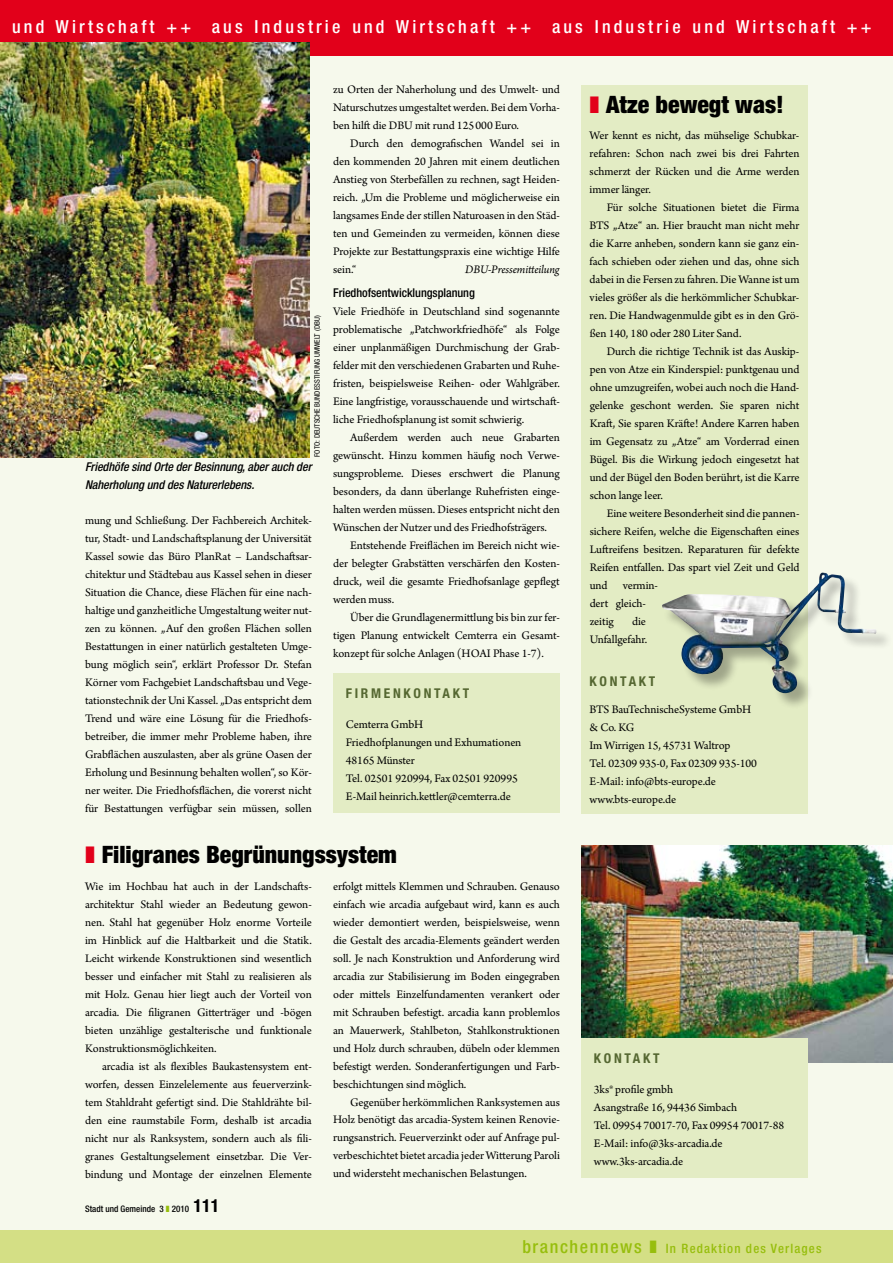
<style>
.page{position:relative;width:893px;height:1263px;background:#fff}
.page>*{position:absolute;margin:0;border:0;box-sizing:border-box;transform-origin:0 0}
.t1{font:900 condensed 24px "Helvetica Neue LT";color:#000}
.t2{font:500 condensed 18px "Helvetica Neue LT";letter-spacing:.175em;color:#fff}
.t3{font:700 condensed 13.5px "Helvetica Neue LT";letter-spacing:.2em;color:#556731}
.t4{font:500 condensed 12.9px "Helvetica Neue LT";letter-spacing:.09em;color:#97be0d}
.t5{font:12.15px/18px "Arno Pro";letter-spacing:-.005em;color:#000;text-align:justify}
.t6{font:italic 500 condensed 12.15px/18px "Helvetica Neue LT";letter-spacing:-.005em;color:#000}
.t7{font:500 condensed 12.15px "Helvetica Neue LT";letter-spacing:-.005em;color:#000}
.t8{font:italic 12.15px "Arno Pro";letter-spacing:-.01em;color:#000}
.t9{font:500 condensed 9px "Helvetica Neue LT";color:#000}
.t10{font:condensed 7.5px "Helvetica Neue LT";color:#000}
.s1{color:#e2001a}
.s2{color:#97be0d}
.s3{font-weight:700;font-size:18px}
.s4{font-size:18px}
</style>
<div class="page">
<div style="left:0;top:55px;width:893px;height:1208px;background:#f6f9ec"></div>
<div style="left:0;top:0;width:893px;height:55px;background:#e2001a"></div>
<div style="left:0;top:1230px;width:893px;height:33px;background:#d4df85"></div>
<div style="left:333px;top:673px;width:227px;height:140px;background:#e3ecc4"></div>
<img style="left:0;top:43px;width:310px;height:414px">
<div style="left:581px;top:85px;width:227px;height:728px;background:#e3ecc4"></div>
<div style="left:662px;top:573px;width:230px;height:136px;background:#000;opacity:.3"></div>
<img style="left:662px;top:572px;width:214px;height:121px">
<img style="left:581px;top:845px;width:312px;height:217px">
<div style="left:581px;top:1038px;width:227px;height:140px;background:#e3ecc4"></div>
<h2 class="t2" style="left:12px;top:16px;width:861px">und Wirtschaft ++ aus Industrie und Wirtschaft ++ aus Industrie und Wirtschaft ++</h2>
<p class="t10" style="left:313px;top:457px;width:143px;rotate:-90deg">Foto: Deutsche Bundesstifung Umwelt (DBU)</p>
<p class="t6" style="left:85px;top:458px;width:228px">Friedhöfe sind Orte der Besinnung, aber auch der<br>Naherholung und des Naturerlebens.</p>
<p class="t5" style="left:85px;top:512px;width:228px">mung und Schließung. Der Fachbereich Architek&shy;tur, Stadt- und Landschaftsplanung der Universität Kassel sowie das Büro PlanRat – Landschaftsar&shy;chitektur und Städtebau aus Kassel sehen in dieser Situation die Chance, diese Flächen für eine nach&shy;haltige und ganzheitliche Umgestaltung weiter nut&shy;zen zu können. „Auf den großen Flächen sollen Bestattungen in einer natürlich gestalteten Umge&shy;bung möglich sein“, erklärt Professor Dr. Stefan Körner vom Fachgebiet Landschaftsbau und Vege&shy;tationstechnik der Uni Kassel. „Das entspricht dem Trend und wäre eine Lösung für die Friedhofs&shy;betreiber, die immer mehr Probleme haben, ihre Grabflächen auszulasten, aber als grüne Oasen der Erholung und Besinnung behalten wollen“, so Kör&shy;ner weiter. Die Friedhofsflächen, die vorerst nicht für Bestattungen verfügbar sein müssen, sollen</p>
<p class="t5" style="left:333px;top:81px;width:228px">zu Orten der Naherholung und des Umwelt- und Naturschutzes umgestaltet werden. Bei dem Vorha&shy;ben hilft die DBU mit rund 125000 Euro.</p>
<p class="t5" style="left:333px;top:135px;width:228px;text-indent:17px">Durch den demografischen Wandel sei in den kommenden 20 Jahren mit einem deutlichen Anstieg von Sterbefällen zu rechnen, sagt Heiden&shy;reich. „Um die Probleme und möglicherweise ein langsames Ende der stillen Naturoasen in den Städ&shy;ten und Gemeinden zu vermeiden, können diese Projekte zur Bestattungspraxis eine wichtige Hilfe sein.“</p>
<p class="t8" style="left:465px;top:262px;width:96px">DBU-Pressemitteilung</p>
<p class="t7" style="left:333px;top:286px;width:143px">Friedhofsentwicklungsplanung</p>
<p class="t5" style="left:333px;top:303px;width:228px">Viele Friedhöfe in Deutschland sind sogenannte problematische „Patchworkfriedhöfe“ als Folge einer unplanmäßigen Durchmischung der Grab&shy;felder mit den verschiedenen Grabarten und Ruhe&shy;fristen, beispielsweise Reihen- oder Wahlgräber.<br>Eine langfristige, vorausschauende und wirtschaft&shy;liche Friedhofsplanung ist somit schwierig.</p>
<p class="t5" style="left:333px;top:429px;width:228px;text-indent:17px">Außerdem werden auch neue Grabarten gewünscht. Hinzu kommen häufig noch Verwe&shy;sungsprobleme. Dieses erschwert die Planung besonders, da dann überlange Ruhefristen einge&shy;halten werden müssen. Dieses entspricht nicht den Wünschen der Nutzer und des Friedhofsträgers.</p>
<p class="t5" style="left:333px;top:537px;width:228px;text-indent:17px">Entstehende Freiflächen im Bereich nicht wie&shy;der belegter Grabstätten verschärfen den Kosten&shy;druck, weil die gesamte Friedhofsanlage gepflegt werden muss.</p>
<p class="t5" style="left:333px;top:609px;width:228px;text-indent:17px">Über die Grundlagenermittlung bis bin zur fer&shy;tigen Planung entwickelt Cemterra ein Gesamt&shy;konzept für solche Anlagen (HOAI Phase 1-7).</p>
<p class="t3" style="left:346px;top:685px;width:125px">FIRMENKONTAKT</p>
<p class="t5" style="left:346px;top:716px;width:177px;text-align:left">Cemterra GmbH<br>Friedhofplanungen und Exhumationen<br>48165 Münster<br>Tel. 02501 920994, Fax 02501 920995<br>E-Mail heinrich.kettler@cemterra.de</p>
<h1 class="t1" style="left:85px;top:840px;width:313px"><span class="s1">❚</span> Filigranes Begrünungssystem</h1>
<p class="t5" style="left:85px;top:878px;width:228px">Wie im Hochbau hat auch in der Landschafts&shy;architektur Stahl wieder an Bedeutung gewon&shy;nen. Stahl hat gegenüber Holz enorme Vorteile im Hinblick auf die Haltbarkeit und die Statik.<br>Leicht wirkende Konstruktionen sind wesentlich besser und einfacher mit Stahl zu realisieren als mit Holz. Genau hier liegt auch der Vorteil von arcadia. Die filigranen Gitterträger und -bögen bieten unzählige gestalterische und funktionale Konstruktionsmöglichkeiten.</p>
<p class="t5" style="left:85px;top:1057px;width:228px;text-indent:17px">arcadia ist als flexibles Baukastensystem ent&shy;worfen, dessen Einzelelemente aus feuerverzink&shy;tem Stahldraht gefertigt sind. Die Stahldrähte bil&shy;den eine raumstabile Form, deshalb ist arcadia nicht nur als Ranksystem, sondern auch als fili&shy;granes Gestaltungselement einsetzbar. Die Ver&shy;bindung und Montage der einzelnen Elemente</p>
<p class="t5" style="left:333px;top:877px;width:228px">erfolgt mittels Klemmen und Schrauben. Genauso einfach wie arcadia aufgebaut wird, kann es auch wieder demontiert werden, beispielsweise, wenn die Gestalt des arcadia-Elements geändert werden soll. Je nach Konstruktion und Anforderung wird arcadia zur Stabilisierung im Boden eingegraben oder mittels Einzelfundamenten verankert oder mit Schrauben befestigt. arcadia kann problemlos an Mauerwerk, Stahlbeton, Stahlkonstruktionen und Holz durch schrauben, dübeln oder klemmen befestigt werden. Sonderanfertigungen und Farb&shy;beschichtungen sind möglich.</p>
<p class="t5" style="left:333px;top:1093px;width:228px;text-indent:17px">Gegenüber herkömmlichen Ranksystemen aus Holz benötigt das arcadia-System keinen Renovie&shy;rungsanstrich. Feuerverzinkt oder auf Anfrage pul&shy;verbeschichtet bietet arcadia jeder Witterung Paroli und widersteht mechanischen Belastungen.</p>
<p class="t9" style="left:85px;top:1203px;width:136px">Stadt und Gemeinde 3 <span class="s2">❚</span> 2010 <span class="s3">111</span></p>
<h1 class="t1" style="left:590px;top:90px;width:195px"><span class="s1">❚</span> Atze bewegt was!</h1>
<p class="t5" style="left:590px;top:127px;width:211px">Wer kennt es nicht, das mühselige Schubkar&shy;refahren: Schon nach zwei bis drei Fahrten schmerzt der Rücken und die Arme werden immer länger.</p>
<p class="t5" style="left:590px;top:199px;width:211px;text-indent:17px">Für solche Situationen bietet die Firma BTS „Atze“ an. Hier braucht man nicht mehr die Karre anheben, sondern kann sie ganz ein&shy;fach schieben oder ziehen und das, ohne sich dabei in die Fersen zu fahren. Die Wanne ist um vieles größer als die herkömmlicher Schubkar&shy;ren. Die Handwagenmulde gibt es in den Grö&shy;ßen 140, 180 oder 280 Liter Sand.</p>
<p class="t5" style="left:590px;top:343px;width:211px;text-indent:17px">Durch die richtige Technik ist das Auskip&shy;pen von Atze ein Kinderspiel: punktgenau und ohne umzugreifen, wobei auch noch die Hand&shy;gelenke geschont werden. Sie sparen nicht Kraft, Sie sparen Kräfte! Andere Karren haben im Gegensatz zu „Atze“ am Vorderrad einen Bügel. Bis die Wirkung jedoch eingesetzt hat und der Bügel den Boden berührt, ist die Karre schon lange leer.</p>
<p class="t5" style="left:590px;top:505px;width:211px;text-align:left;text-indent:17px">Eine weitere Besonderheit sind die pannen&shy;sichere Reifen, welche die Eigenschaften eines<br>Luftreifens besitzen. Reparaturen für defekte<br>Reifen entfallen. Das spart viel Zeit und Geld und vermin-<br>dert gleich-<br>zeitig</p>
<p class="t5" style="left:590px;top:613px;width:59px;text-align:right">die<br>Unfallgefahr.</p>
<p class="t3" style="left:590px;top:673px;width:67px">KONTAKT</p>
<p class="t5" style="left:590px;top:701px;width:169px;text-align:left">BTS BauTechnischeSysteme GmbH &amp; Co. KG<br>Im Wirrigen 15, 45731 Waltrop<br>Tel. 02309 935-0, Fax 02309 935-100<br>E-Mail: info@bts-europe.de www.bts-europe.de</p>
<p class="t3" style="left:594px;top:1049px;width:67px">KONTAKT</p>
<p class="t5" style="left:594px;top:1081px;width:192px;text-align:left">3ks® profile gmbh<br>Asangstraße 16, 94436 Simbach<br>Tel. 09954 70017-70, Fax 09954 70017-88<br>E-Mail: info@3ks-arcadia.de www.3ks-arcadia.de</p>
<p class="t4" style="left:522px;top:1241px;width:301px"><span class="s4">branchennews</span> ❚ In Redaktion des Verlages</p>
</div>
